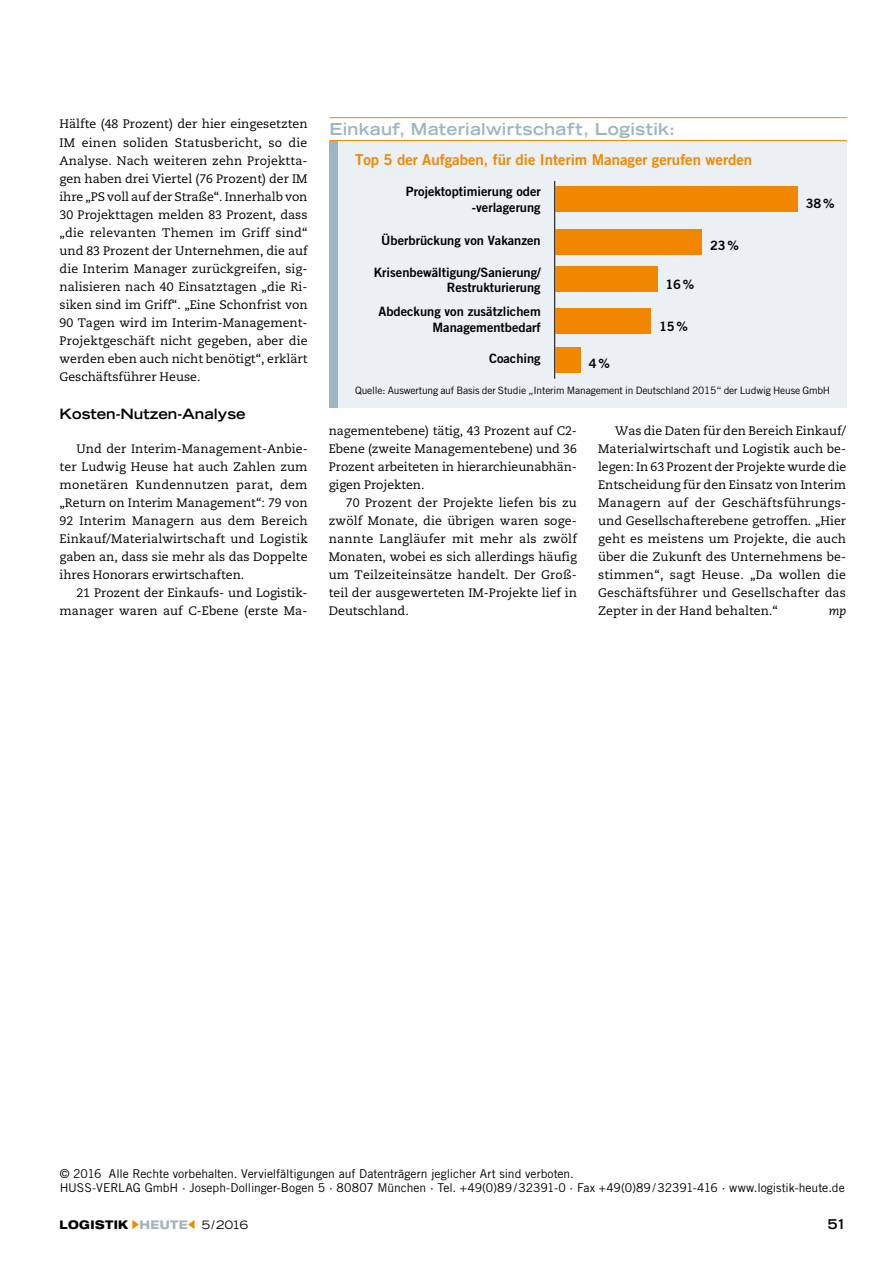
<style>
.page{position:relative;width:893px;height:1263px;background:#fff}
.page>*{position:absolute;margin:0;border:0;box-sizing:border-box;transform-origin:0 0}
.t1{font:700 expanded 16.5px "Trade Gothic LT Std";letter-spacing:.015em;color:#9cb5c3}
.t2{font:15px "Trade Gothic LT Std Bd 2";color:#f18700}
.t3{font:700 expanded 14.25px "Trade Gothic LT Std";color:#000}
.t4{font:700 expanded 13.5px "Trade Gothic LT Std";color:#000}
.t5{font:12.9px/15.8px "Trade Gothic LT Std Bd 2";color:#000;text-align:right}
.t6{font:12.3px/18px "Caecilia LT Std";color:#000;text-align:justify}
.t7{font:italic 12.3px "Caecilia LT Std";color:#000}
.t8{font:12.15px/14.5px "Trade Gothic LT Std";color:#000}
.t9{font:800 expanded 12px "Helvetica Neue LT Std";letter-spacing:.035em;color:#000;scale:.9 1}
.t10{font:10.2px "Trade Gothic LT Std";letter-spacing:-.015em;color:#000}
.s1{color:#f18700}
.s2{color:#a5b3bb}
.s3{font-family:"Trade Gothic LT Std";font-weight:400;font-size:11.55px}
</style>
<div class="page">
<div style="left:330px;top:118px;width:517px;height:290px;background:#eaf0f4"></div>
<div style="left:330px;top:117px;width:8px;height:291px;background:#9cb5c3"></div>
<div style="left:330px;top:117px;width:517px;height:24px;background:#fff"></div>
<hr style="left:330px;top:117px;width:517px;height:1px;background:#f18700">
<hr style="left:330px;top:140px;width:517px;height:1px;background:#f18700">
<hr style="left:554px;top:181px;width:1px;height:198px;background:#000">
<div style="left:555px;top:186px;width:242px;height:26px;background:#f18700"></div>
<div style="left:555px;top:229px;width:147px;height:26px;background:#f18700"></div>
<div style="left:555px;top:266px;width:102px;height:26px;background:#f18700"></div>
<div style="left:555px;top:308px;width:96px;height:26px;background:#f18700"></div>
<div style="left:555px;top:347px;width:25px;height:26px;background:#f18700"></div>
<p class="t6" style="left:60px;top:115px;width:250px">Hälfte (48 Prozent) der hier eingesetzten IM einen soliden Statusbericht, so die Analyse. Nach weiteren zehn Projektta&shy;gen haben drei Viertel (76 Prozent) der IM ihre „PS voll auf der Straße“. Innerhalb von 30 Projekttagen melden 83 Prozent, dass „die relevanten Themen im Griff sind“ und 83 Prozent der Unternehmen, die auf die Interim Manager zurückgreifen, sig&shy;nalisieren nach 40 Einsatztagen „die Ri&shy;siken sind im Griff“. „Eine Schonfrist von 90 Tagen wird im Interim-Management-Projektgeschäft nicht gegeben, aber die werden eben auch nicht benötigt“, erklärt Geschäftsführer Heuse.</p>
<p class="t3" style="left:60px;top:405px;width:188px">Kosten-N utzen-Analyse</p>
<p class="t6" style="left:60px;top:440px;width:250px;text-indent:17px">Und der Interim-Management-Anbie&shy;ter Ludwig Heuse hat auch Zahlen zum monetären Kundennutzen parat, dem „Return on Interim Management“: 79 von 92 Interim Managern aus dem Bereich Einkauf/Materialwirtschaft und Logistik gaben an, dass sie mehr als das Doppelte ihres Honorars erwirtschaften.</p>
<p class="t6" style="left:60px;top:584px;width:250px;text-align:right">21 Prozent der Einkaufs- und Logistik&shy;manager waren auf C-Ebene (erste Ma-</p>
<h1 class="t1" style="left:330px;top:118px;width:347px">Einkauf, Materialwirtschaft, Logistik:</h1>
<p class="t2" style="left:355px;top:150px;width:399px">Top 5 der Aufgaben, für die Interim Manager gerufen werden</p>
<p class="t5" style="left:406px;top:184px;width:136px">Projektoptimierung oder -verlagerung</p>
<p class="t5" style="left:381px;top:232px;width:161px">Überbrückung von Vakanzen</p>
<p class="t5" style="left:374px;top:264px;width:169px;line-height:15px">Krisenbewältigung/Sanierung/<br>Restrukturierung</p>
<p class="t5" style="left:378px;top:303px;width:164px">Abdeckung von zusätzlichem<br>Managementbedarf</p>
<p class="t5" style="left:489px;top:351px;width:53px">Coaching</p>
<p class="t10" style="left:355px;top:385px;width:477px">Quelle: Auswertung auf Basis der Studie „Interim Management in Deutschland 2015“ der Ludwig Heuse GmbH</p>
<p class="t5" style="left:806px;top:195px;width:30px">38%</p>
<p class="t5" style="left:710px;top:237px;width:30px">23%</p>
<p class="t5" style="left:665px;top:277px;width:30px">16%</p>
<p class="t5" style="left:659px;top:318px;width:30px">15%</p>
<p class="t5" style="left:589px;top:355px;width:22px">4%</p>
<p class="t6" style="left:329px;top:422px;width:250px">nagementebene) tätig, 43 Prozent auf C2- Ebene (zweite Managementebene) und 36<br>Prozent arbeiteten in hierarchieunabhän&shy;gigen Projekten.</p>
<p class="t6" style="left:329px;top:494px;width:250px;text-indent:17px">70 Prozent der Projekte liefen bis zu zwölf Monate, die übrigen waren soge&shy;nannte Langläufer mit mehr als zwölf Monaten, wobei es sich allerdings häufig um Teilzeiteinsätze handelt. Der Groß&shy;teil der ausgewerteten IM-Projekte lief in Deutschland.</p>
<p class="t6" style="left:598px;top:422px;width:250px;text-indent:17px">Was die Daten für den Bereich Einkauf/ Materialwirtschaft und Logistik auch be&shy;legen: In 63 Prozent der Projekte wurde die Entscheidung für den Einsatz von Interim Managern auf der Geschäftsführungs&shy;und Gesellschafterebene getroffen. „Hier geht es meistens um Projekte, die auch über die Zukunft des Unternehmens be&shy;stimmen“, sagt Heuse. „Da wollen die Geschäftsführer und Gesellschafter das Zepter in der Hand behalten.“</p>
<p class="t7" style="left:829px;top:604px;width:19px">mp</p>
<p class="t8" style="left:60px;top:1166px;width:786px">© 2016 Alle Rechte vorbehalten. Vervielfältigungen auf Datenträgern jeglicher Art sind verboten.<br>HUSS-VERLAG GmbH · Joseph-Dollinger-Bogen 5 · 80807 München · Tel. +49(0)89/32391-0 · Fax +49(0)89/32391-416 · www.logistik-heute.de</p>
<p class="t9" style="left:60px;top:1217px;width:211px">LOGISTIK <span class="s1">▶</span><span class="s2">HEUTE</span><span class="s1">◀</span> <span class="s3">5/2016</span></p>
<p class="t4" style="left:828px;top:1215px;width:20px">51</p>
</div>
